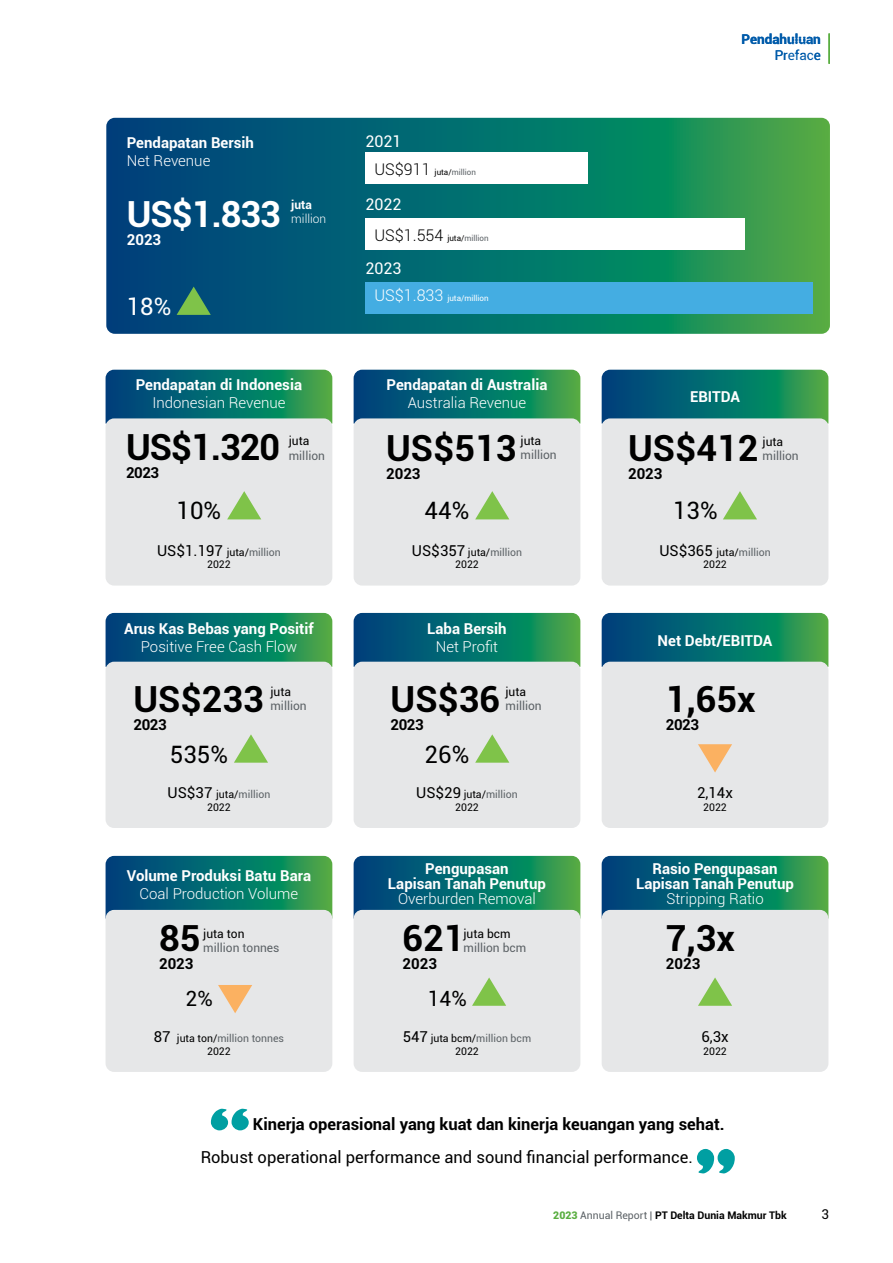
<style>
.page{position:relative;width:893px;height:1263px;background:#fff}
.page>*{position:absolute;margin:0;border:0;box-sizing:border-box;transform-origin:0 0}
.t1{font:700 36px "Roboto";color:#000}
.t2{font:700 36px "Roboto";color:#fff}
.t3{font:24px "Roboto";color:#000}
.t4{font:24px "Roboto";color:#fff}
.t5{font:21px "Roboto";color:#000}
.t6{font:16.5px "Roboto";color:#000}
.t7{font:700 16.5px "Roboto";color:#000}
.t8{font:300 16.05px "Roboto";color:#000}
.t9{font:16.05px "Roboto";color:#fff}
.t10{font:700 15px/15px "Roboto";color:#fff;text-align:center}
.t11{font:300 15px "Roboto";color:#fff}
.t12{font:700 15px "Roboto";color:#000}
.t13{font:15px "Roboto";color:#000}
.t14{font:700 13.5px "Roboto";color:#005baa}
.t15{font:13.5px "Roboto";color:#005baa}
.t16{font:13.5px "Roboto";color:#000}
.t17{font:12px "Roboto";color:#5c6266}
.t18{font:12px "Roboto";color:#000}
.t19{font:300 12px "Roboto";color:#fff}
.t20{font:700 12px "Roboto";color:#fff}
.t21{font:10.5px/12.6px "Roboto";color:#000;text-align:center}
.t22{font:700 10.5px "Roboto";color:#000}
.t23{font:10.5px/12.6px "Roboto";color:#5c6266;text-align:center}
.t24{font:8.1px "Roboto";color:#fff}
.t25{font:8.1px "Roboto";color:#5c6266}
.s1{font-weight:300;font-size:16.05px;color:#000}
.s2{color:#000}
.s3{font-weight:400;font-size:8.1px}
.s4{font-weight:400;font-size:8.1px;color:#5c6266}
.s5{font-weight:300;font-size:16.05px}
.s6{font-size:10.5px}
.s7{font-size:10.5px;color:#5c6266}
.s8{font-size:15px}
.s9{color:#5c6266}
.s10{font-size:15px;color:#000}
.s11{font-weight:900;color:#5aae41}
.s12{font-weight:400;color:#5c6266}
</style>
<div class="page">
<svg style="left:211px;top:1108px;width:38px;height:22px"></svg>
<svg style="left:697px;top:1149px;width:38px;height:25px"></svg>
<hr style="left:828px;top:33px;width:2px;height:31px;background:#5aae41">
<svg style="left:106px;top:118px;width:724px;height:216px;background:#0d6f6a"></svg>
<svg style="left:177px;top:287px;width:34px;height:28px"></svg>
<svg style="left:106px;top:856px;width:226px;height:60px;background:#0d726a"></svg>
<svg style="left:354px;top:856px;width:226px;height:60px;background:#0d726a"></svg>
<svg style="left:602px;top:856px;width:226px;height:60px;background:#0d726a"></svg>
<svg style="left:106px;top:613px;width:226px;height:54px;background:#0d726a"></svg>
<svg style="left:354px;top:613px;width:226px;height:54px;background:#0d726a"></svg>
<svg style="left:602px;top:613px;width:226px;height:54px;background:#0d726a"></svg>
<svg style="left:602px;top:370px;width:226px;height:53px;background:#0c716a"></svg>
<svg style="left:354px;top:370px;width:226px;height:53px;background:#0c716a"></svg>
<svg style="left:106px;top:370px;width:226px;height:53px;background:#0c716a"></svg>
<div style="left:106px;top:418px;width:226px;height:167px;background:#e6e7e8;border-radius:9px"></div>
<div style="left:106px;top:662px;width:226px;height:166px;background:#e6e7e8;border-radius:9px"></div>
<div style="left:106px;top:910px;width:226px;height:162px;background:#e6e7e8;border-radius:9px"></div>
<div style="left:354px;top:418px;width:226px;height:167px;background:#e6e7e8;border-radius:9px"></div>
<div style="left:354px;top:662px;width:226px;height:166px;background:#e6e7e8;border-radius:9px"></div>
<div style="left:354px;top:910px;width:226px;height:162px;background:#e6e7e8;border-radius:9px"></div>
<div style="left:602px;top:418px;width:226px;height:167px;background:#e6e7e8;border-radius:9px"></div>
<div style="left:602px;top:662px;width:226px;height:166px;background:#e6e7e8;border-radius:9px"></div>
<div style="left:602px;top:910px;width:226px;height:162px;background:#e6e7e8;border-radius:9px"></div>
<svg style="left:227px;top:491px;width:34px;height:28px"></svg>
<svg style="left:218px;top:985px;width:34px;height:28px"></svg>
<svg style="left:698px;top:744px;width:34px;height:28px"></svg>
<svg style="left:234px;top:734px;width:34px;height:29px"></svg>
<svg style="left:475px;top:491px;width:34px;height:28px"></svg>
<svg style="left:472px;top:977px;width:34px;height:29px"></svg>
<svg style="left:698px;top:977px;width:34px;height:29px"></svg>
<svg style="left:475px;top:734px;width:34px;height:29px"></svg>
<svg style="left:723px;top:491px;width:34px;height:28px"></svg>
<div style="left:365px;top:152px;width:223px;height:32px;background:#fff"></div>
<div style="left:365px;top:218px;width:380px;height:32px;background:#fff"></div>
<div style="left:365px;top:282px;width:448px;height:32px;background:#44ade2"></div>
<p class="t14" style="left:741px;top:29px;width:81px">Pendahuluan</p>
<p class="t15" style="left:775px;top:46px;width:48px">Preface</p>
<p class="t10" style="left:127px;top:135px;width:129px">Pendapatan Bersih</p>
<p class="t11" style="left:127px;top:150px;width:85px">Net Revenue</p>
<h1 class="t2" style="left:127px;top:189px;width:155px">US$1.833</h1>
<p class="t10" style="left:127px;top:231px;width:36px">2023</p>
<p class="t20" style="left:291px;top:196px;width:22px">juta</p>
<p class="t19" style="left:291px;top:211px;width:36px">million</p>
<p class="t9" style="left:365px;top:130px;width:38px">2021</p>
<p class="t25" style="left:374px;top:166px;width:103px"><span class="s1">US$911</span> <span class="s2">juta/</span>million</p>
<p class="t9" style="left:365px;top:193px;width:38px">2022</p>
<p class="t8" style="left:374px;top:224px;width:116px">US$1.554 <span class="s3">juta/</span><span class="s4">million</span></p>
<p class="t9" style="left:365px;top:257px;width:38px">2023</p>
<h2 class="t4" style="left:127px;top:290px;width:46px">18%</h2>
<p class="t24" style="left:374px;top:293px;width:116px"><span class="s5">US$1.833</span> juta/million</p>
<p class="t10" style="left:136px;top:376px;width:168px">Pendapatan di Indonesia</p>
<p class="t11" style="left:152px;top:392px;width:135px">Indonesian Revenue</p>
<p class="t10" style="left:387px;top:376px;width:162px">Pendapatan di Australia</p>
<p class="t11" style="left:408px;top:392px;width:120px">Australia Revenue</p>
<p class="t10" style="left:690px;top:389px;width:52px">EBITDA</p>
<h1 class="t1" style="left:126px;top:422px;width:155px">US$1.320</h1>
<p class="t12" style="left:126px;top:462px;width:35px">2023</p>
<p class="t18" style="left:289px;top:433px;width:22px">juta</p>
<p class="t17" style="left:289px;top:447px;width:38px">million</p>
<h1 class="t1" style="left:386px;top:423px;width:132px">US$513</h1>
<p class="t12" style="left:386px;top:463px;width:36px">2023</p>
<p class="t18" style="left:521px;top:432px;width:22px">juta</p>
<p class="t17" style="left:521px;top:447px;width:38px">million</p>
<h1 class="t1" style="left:628px;top:423px;width:132px">US$412</h1>
<p class="t12" style="left:628px;top:463px;width:36px">2023</p>
<p class="t18" style="left:762px;top:433px;width:22px">juta</p>
<p class="t17" style="left:762px;top:448px;width:38px">million</p>
<h2 class="t3" style="left:177px;top:494px;width:46px">10%</h2>
<h2 class="t3" style="left:425px;top:494px;width:46px">44%</h2>
<h2 class="t3" style="left:673px;top:494px;width:46px">13%</h2>
<p class="t13" style="left:157px;top:540px;width:125px">US$1.197 <span class="s6">juta/</span><span class="s7">million</span></p>
<p class="t21" style="left:207px;top:558px;width:25px">2022</p>
<p class="t21" style="left:412px;top:545px;width:112px"><span class="s8">US$357</span> juta/<span class="s9">million<br></span>2022</p>
<p class="t21" style="left:659px;top:545px;width:113px"><span class="s8">US$365</span> juta/<span class="s9">million<br></span>2022</p>
<p class="t10" style="left:124px;top:620px;width:191px">Arus Kas Bebas yang Positif</p>
<p class="t11" style="left:141px;top:636px;width:158px">Positive Free Cash Flow</p>
<p class="t10" style="left:427px;top:620px;width:81px">Laba Bersih</p>
<p class="t11" style="left:436px;top:636px;width:64px">Net Profit</p>
<p class="t10" style="left:658px;top:633px;width:116px">Net Debt/EBITDA</p>
<h1 class="t1" style="left:134px;top:674px;width:132px">US$233</h1>
<p class="t12" style="left:134px;top:714px;width:35px">2023</p>
<p class="t18" style="left:270px;top:683px;width:22px">juta</p>
<p class="t17" style="left:270px;top:697px;width:38px">million</p>
<h1 class="t1" style="left:391px;top:674px;width:111px">US$36</h1>
<p class="t12" style="left:391px;top:714px;width:35px">2023</p>
<p class="t18" style="left:506px;top:683px;width:22px">juta</p>
<p class="t17" style="left:506px;top:697px;width:38px">million</p>
<h1 class="t1" style="left:666px;top:674px;width:91px">1,65x</h1>
<p class="t12" style="left:666px;top:714px;width:35px">2023</p>
<h2 class="t3" style="left:170px;top:737px;width:60px">535%</h2>
<h2 class="t3" style="left:425px;top:737px;width:46px">26%</h2>
<p class="t21" style="left:168px;top:787px;width:104px"><span class="s8">US$37</span> juta/<span class="s9">million<br></span>2022</p>
<p class="t21" style="left:416px;top:787px;width:103px"><span class="s8">US$29</span> juta/<span class="s9">million<br></span>2022</p>
<p class="t13" style="left:697px;top:782px;width:37px">2,14x</p>
<p class="t21" style="left:703px;top:800px;width:25px">2022</p>
<p class="t10" style="left:127px;top:867px;width:186px">Volume Produksi Batu Bara</p>
<p class="t11" style="left:140px;top:883px;width:160px">Coal Production Volume</p>
<p class="t10" style="left:388px;top:860px;width:160px">Pengupasan<br>Lapisan Tanah Penutup</p>
<p class="t11" style="left:398px;top:888px;width:139px">Overburden Removal</p>
<p class="t10" style="left:636px;top:860px;width:160px">Rasio Pengupasan<br>Lapisan Tanah Penutup</p>
<p class="t11" style="left:666px;top:888px;width:99px">Stripping Ratio</p>
<h1 class="t1" style="left:159px;top:912px;width:43px">85</h1>
<p class="t12" style="left:159px;top:953px;width:36px">2023</p>
<p class="t18" style="left:203px;top:925px;width:43px">juta ton</p>
<p class="t17" style="left:203px;top:939px;width:78px">million tonnes</p>
<h1 class="t1" style="left:403px;top:912px;width:63px">621</h1>
<p class="t12" style="left:403px;top:953px;width:36px">2023</p>
<p class="t18" style="left:463px;top:925px;width:49px">juta bcm</p>
<p class="t17" style="left:463px;top:939px;width:64px">million bcm</p>
<h1 class="t1" style="left:666px;top:912px;width:71px">7,3x</h1>
<p class="t12" style="left:666px;top:953px;width:36px">2023</p>
<h3 class="t5" style="left:186px;top:983px;width:29px">2%</h3>
<h3 class="t5" style="left:428px;top:983px;width:40px">14%</h3>
<p class="t23" style="left:154px;top:1031px;width:132px"><span class="s10">87</span> <span class="s2">juta ton/</span>million tonnes<br><span class="s2">2022</span></p>
<p class="t21" style="left:403px;top:1031px;width:130px"><span class="s8">547</span> juta bcm/<span class="s9">million bcm<br></span>2022</p>
<p class="t13" style="left:701px;top:1026px;width:29px">6,3x</p>
<p class="t21" style="left:703px;top:1044px;width:25px">2022</p>
<p class="t7" style="left:253px;top:1113px;width:473px">Kinerja operasional yang kuat dan kinerja keuangan yang sehat.</p>
<p class="t6" style="left:201px;top:1145px;width:494px">Robust operational performance and sound financial performance.</p>
<p class="t22" style="left:553px;top:1208px;width:235px"><span class="s11">2023</span> <span class="s12">Annual Report |</span> PT Delta Dunia Makmur Tbk</p>
<p class="t16" style="left:822px;top:1205px;width:9px">3</p>
</div>
